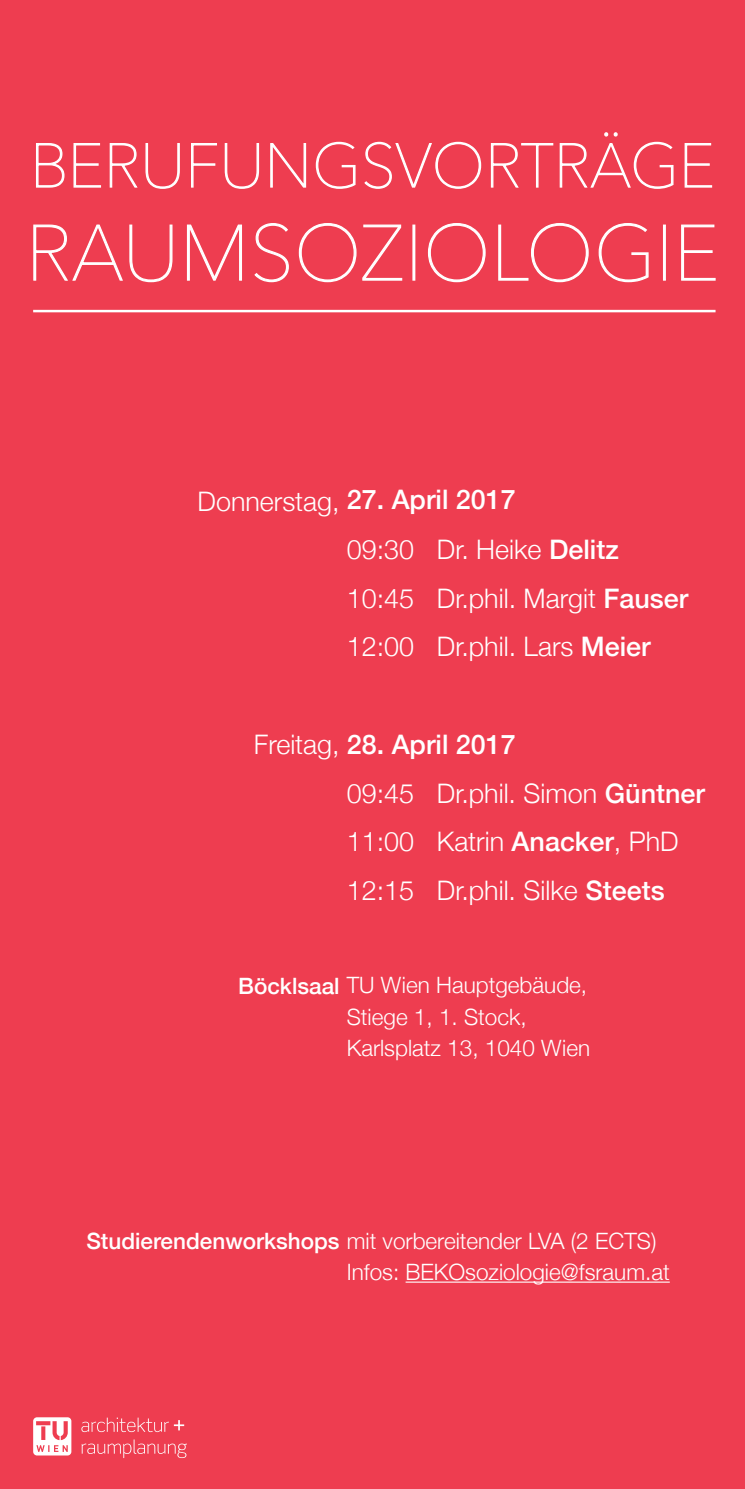
<style>
.page{position:relative;width:745px;height:1489px;background:#fff}
.page>*{position:absolute;margin:0;border:0;box-sizing:border-box;transform-origin:0 0}
.t1{font:200 77.5px "Avenir Next";color:#fff}
.t2{font:300 26.88px/48.5px "Helvetica Neue";color:#fff}
.t3{font:500 26.88px "Helvetica Neue";color:#fff}
.t4{font:300 22.5px/31.2px "Helvetica Neue";color:#fff}
.s1{font-weight:500}
</style>
<div class="page">
<div style="left:0;top:0;width:744px;height:1488px;background:#ee3d50"></div>
<svg style="left:81px;top:1417px;width:103px;height:14px"></svg>
<svg style="left:82px;top:1439px;width:105px;height:18px"></svg>
<svg style="left:33px;top:1417px;width:38px;height:38px"></svg>
<svg style="left:36px;top:143px;width:29px;height:45px"></svg>
<svg style="left:73px;top:143px;width:29px;height:45px"></svg>
<svg style="left:109px;top:143px;width:29px;height:45px"></svg>
<svg style="left:145px;top:143px;width:35px;height:46px"></svg>
<svg style="left:191px;top:143px;width:26px;height:45px"></svg>
<svg style="left:224px;top:143px;width:35px;height:46px"></svg>
<svg style="left:270px;top:143px;width:36px;height:45px"></svg>
<svg style="left:315px;top:141px;width:41px;height:48px"></svg>
<svg style="left:364px;top:141px;width:117px;height:48px"></svg>
<svg style="left:490px;top:132px;width:184px;height:57px"></svg>
<svg style="left:684px;top:143px;width:28px;height:45px"></svg>
<svg style="left:33px;top:224px;width:140px;height:59px"></svg>
<svg style="left:186px;top:224px;width:56px;height:57px"></svg>
<svg style="left:254px;top:223px;width:35px;height:60px"></svg>
<svg style="left:298px;top:223px;width:104px;height:60px"></svg>
<div style="left:412px;top:224px;width:3px;height:57px;border:1px solid #fff"></div>
<svg style="left:427px;top:223px;width:59px;height:60px"></svg>
<svg style="left:498px;top:223px;width:91px;height:60px"></svg>
<svg style="left:598px;top:223px;width:51px;height:60px"></svg>
<div style="left:662px;top:224px;width:3px;height:57px;border:1px solid #fff"></div>
<svg style="left:681px;top:224px;width:34px;height:57px"></svg>
<hr style="left:405px;top:1281px;width:264px;height:1px;background:#fff">
<hr style="left:33px;top:310px;width:682px;height:2px;background:#fff">
<h1 class="t1" style="left:26px;top:188px;width:694px">RAUMSOZIOLOGIE</h1>
<p class="t2" style="left:197px;top:475px;width:143px">Donnerstag,</p>
<p class="t3" style="left:346px;top:478px;width:170px">27. April 2017</p>
<p class="t2" style="left:346px;top:523px;width:343px">09:30 Dr. Heike <span class="s1">Delitz<br></span>10:45 Dr.phil. Margit <span class="s1">Fauser<br></span>12:00 Dr.phil. Lars <span class="s1">Meier</span></p>
<p class="t2" style="left:346px;top:718px;width:359px;text-indent:-93px">Freitag, <span class="s1">28. April 2017<br></span>09:45 Dr.phil. Simon <span class="s1">Güntner<br></span>11:00 Katrin <span class="s1">Anacker</span>, PhD<br>12:15 Dr.phil. Silke <span class="s1">Steets</span></p>
<p class="t4" style="left:238px;top:968px;width:350px"><span class="s1">Böcklsaal</span> TU Wien Hauptgebäude,</p>
<p class="t4" style="left:346px;top:999px;width:245px">Stiege 1, 1. Stock,<br>Karlsplatz 13, 1040 Wien</p>
<p class="t4" style="left:346px;top:1223px;width:324px;text-indent:-260px"><span class="s1">Studierendenworkshops</span> mit vorbereitender LVA (2 ECTS)<br>Infos: BEKOsoziologie@fsraum.at</p>
</div>
